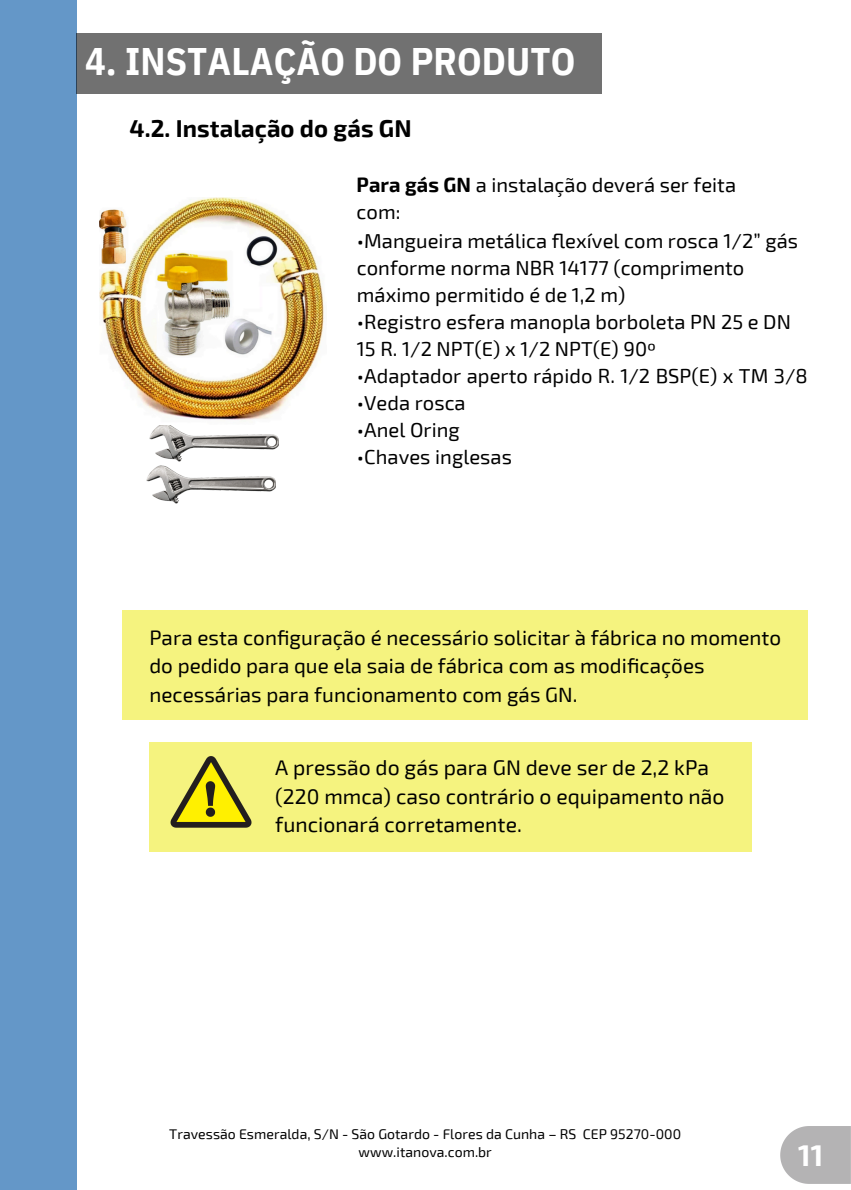
<style>
.page{position:relative;width:851px;height:1190px;background:#fff}
.page>*{position:absolute;margin:0;border:0;box-sizing:border-box;transform-origin:0 0}
.t1{font:700 38.4px "IBM Plex Sans Cond";letter-spacing:.005em;color:#fff}
.t2{font:700 29.4px "Exo 2";color:#fff}
.t3{font:700 23.8px "Exo 2";letter-spacing:.005em;color:#000}
.t4{font:21.2px/28.4px "Exo 2";letter-spacing:.005em;color:#000}
.t5{font:20.6px/28.4px "Exo 2";letter-spacing:.005em;color:#000}
.t6{font:20.2px/27px "Exo 2";letter-spacing:.005em;color:#000}
.t7{font:14px "Exo 2";letter-spacing:.005em;color:#000}
.s1{font-weight:700}
</style>
<div class="page">
<svg style="left:780px;top:1126px;width:70px;height:57px;background:#bab9ba"></svg>
<div style="left:0;top:0;width:76px;height:1189px;background:#6497c8"></div>
<div style="left:76px;top:33px;width:525px;height:60px;background:#717171"></div>
<img style="left:150px;top:425px;width:129px;height:36px">
<img style="left:147px;top:465px;width:129px;height:38px">
<img style="left:100px;top:197px;width:224px;height:224px">
<div style="left:149px;top:742px;width:603px;height:110px;background:#f5f37f"></div>
<img style="left:170px;top:756px;width:82px;height:72px">
<div style="left:122px;top:610px;width:685px;height:110px;background:#f5f37f"></div>
<p class="t1" style="left:85px;top:36px;width:492px">4. INSTALAÇÃO DO PRODUTO</p>
<p class="t3" style="left:129px;top:113px;width:283px">4.2. Instalação do gás GN</p>
<p class="t6" style="left:356px;top:170px;width:381px"><span class="s1">Para gás GN</span> a instalação deverá ser feita com:</p>
<h3 class="t6" style="left:357px;top:226px;width:443px">•Mangueira metálica flexível com rosca 1/2” gás conforme norma NBR 14177 (comprimento máximo permitido é de 1,2 m)</h3>
<h3 class="t6" style="left:357px;top:307px;width:435px">•Registro esfera manopla borboleta PN 25 e DN<br>15 R. 1/2 NPT(E) x 1/2 NPT(E) 90º</h3>
<h3 class="t6" style="left:357px;top:361px;width:452px">•Adaptador aperto rápido R. 1/2 BSP(E) x TM 3/8</h3>
<h3 class="t6" style="left:357px;top:388px;width:110px">•Veda rosca</h3>
<h3 class="t6" style="left:357px;top:415px;width:104px">•Anel Oring</h3>
<h3 class="t6" style="left:357px;top:442px;width:157px">•Chaves inglesas</h3>
<h3 class="t5" style="left:149px;top:622px;width:633px">Para esta configuração é necessário solicitar à fábrica no momento do pedido para que ela saia de fábrica com as modificações necessárias para funcionamento com gás GN.</h3>
<h3 class="t4" style="left:275px;top:752px;width:450px">A pressão do gás para GN deve ser de 2,2 kPa (220 mmca) caso contrário o equipamento não funcionará corretamente.</h3>
<h2 class="t7" style="left:169px;top:1124px;width:513px">Travessão Esmeralda, S/N - São Gotardo - Flores da Cunha – RS CEP 95270-000</h2>
<p class="t7" style="left:358px;top:1143px;width:135px">www.itanova.com.br</p>
<h1 class="t2" style="left:798px;top:1136px;width:27px">11</h1>
</div>
